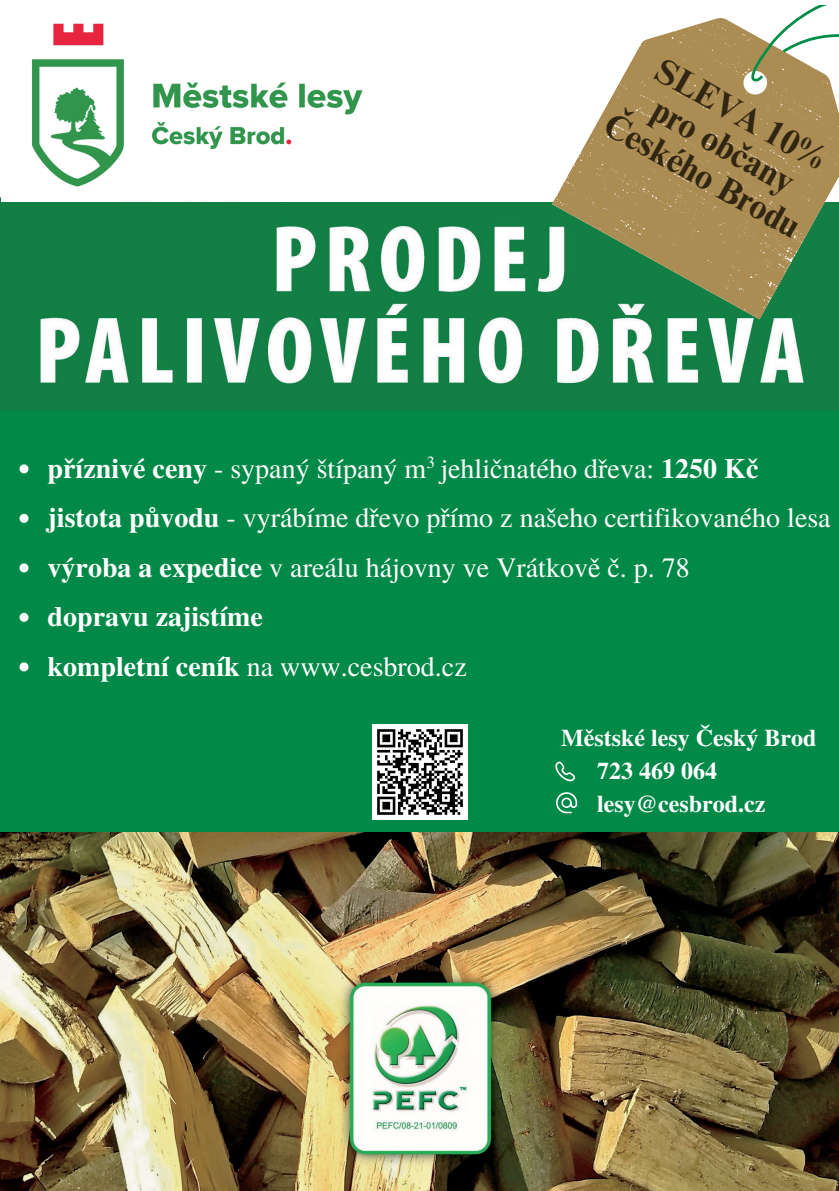
<style>
.page{position:relative;width:839px;height:1191px;background:#fff}
.page>*{position:absolute;margin:0;border:0;box-sizing:border-box;transform-origin:0 0}
.t1{font:700 34.4px/36.2px "Times NRMT Pro";color:#312611;text-align:center}
.t2{font:28px "Te X Gyre Termes";color:#fff}
.t3{font:700 28px "Te X Gyre Termes";color:#fff}
.t4{font:700 24px "Te X Gyre Termes";color:#fff}
.t5{font:17px "Te X Gyre Termes";color:#fff}
.s1{font-weight:700}
</style>
<div class="page">
<img style="left:0;top:197px;width:491px;height:214px">
<div style="left:1px;top:0;width:837px;height:202px;background:#fff"></div>
<svg style="left:493px;top:18px;width:345px;height:393px"></svg>
<svg style="left:749px;top:4px;width:89px;height:80px"></svg>
<img style="left:31px;top:23px;width:332px;height:164px">
<img style="left:0;top:831px;width:838px;height:360px">
<div style="left:0;top:411px;width:838px;height:420px;background:#008947"></div>
<svg style="left:556px;top:792px;width:21px;height:21px"></svg>
<svg style="left:555px;top:762px;width:20px;height:19px"></svg>
<img style="left:372px;top:725px;width:95px;height:94px">
<svg style="left:20px;top:464px;width:8px;height:9px"></svg>
<svg style="left:20px;top:514px;width:8px;height:9px"></svg>
<svg style="left:20px;top:563px;width:8px;height:9px"></svg>
<svg style="left:20px;top:613px;width:8px;height:9px"></svg>
<svg style="left:20px;top:662px;width:8px;height:9px"></svg>
<p class="t1" style="left:648px;top:47px;width:220px;rotate:29deg">SLEVA 10% pro občany<br>Českého Brodu</p>
<p class="t5" style="left:426px;top:450px;width:10px">3</p>
<p class="t2" style="left:48px;top:448px;width:712px"><span class="s1">příznivé ceny</span> - sypaný štípaný m jehličnatého dřeva: <span class="s1">1250 Kč</span></p>
<p class="t2" style="left:48px;top:498px;width:784px"><span class="s1">jistota původu</span> - vyrábíme dřevo přímo z našeho certifikovaného lesa</p>
<p class="t2" style="left:48px;top:547px;width:643px"><span class="s1">výroba a expedice</span> v areálu hájovny ve Vrátkově č. p. 78</p>
<p class="t3" style="left:48px;top:595px;width:217px">dopravu zajistíme</p>
<p class="t2" style="left:48px;top:646px;width:420px"><span class="s1">kompletní ceník</span> na www.cesbrod.cz</p>
<p class="t4" style="left:561px;top:719px;width:257px">Městské lesy Český Brod</p>
<h1 class="t4" style="left:597px;top:752px;width:122px">723 469 064</h1>
<p class="t4" style="left:597px;top:785px;width:170px">lesy@cesbrod.cz</p>
</div>
